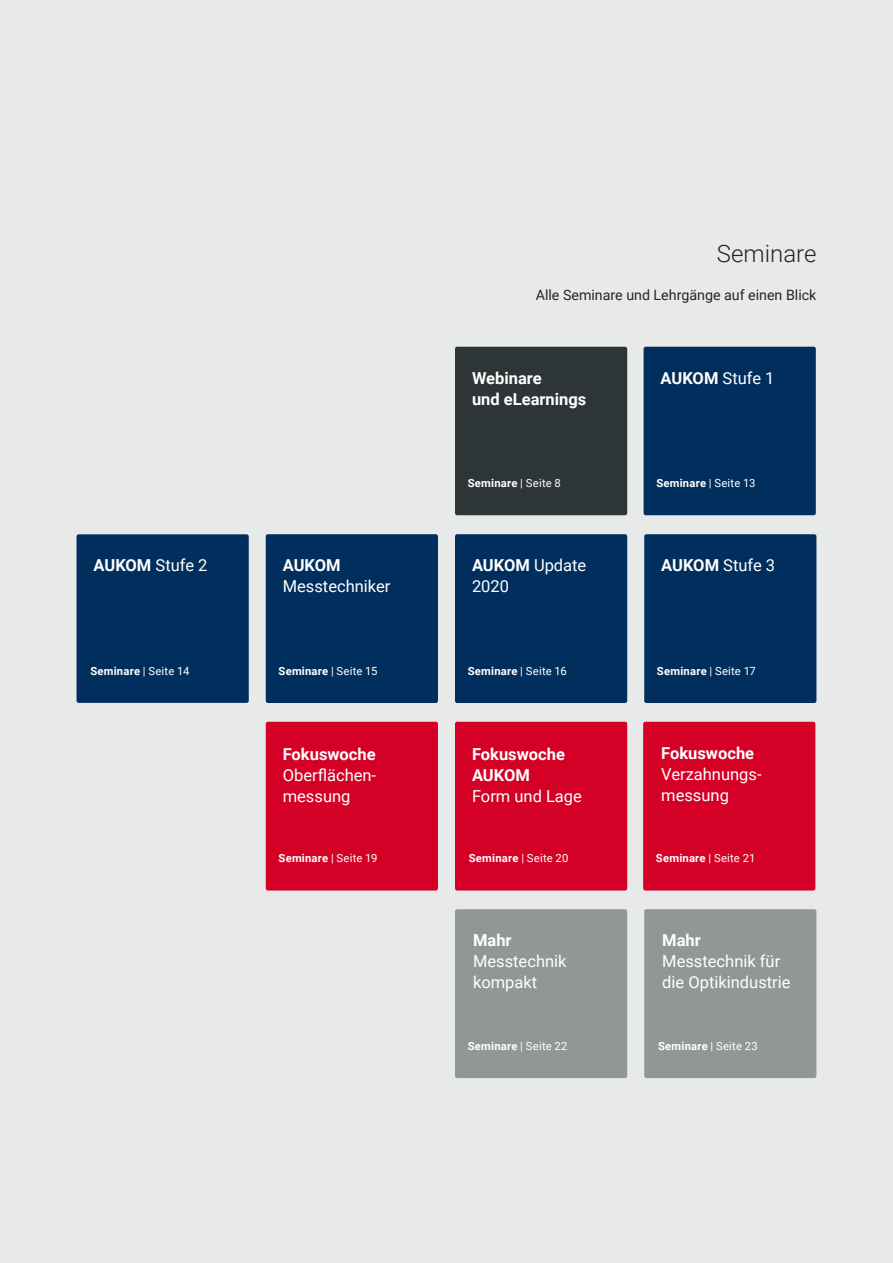
<style>
.page{position:relative;width:893px;height:1263px;background:#e8e9e9}
.page>*{position:absolute;margin:0;border:0;box-sizing:border-box;transform-origin:0 0}
.t1{font:300 24px "Roboto";color:#252523}
.Contentfinder_H1_whi{font:16.5px/21px "Roboto";color:#fff}
.Contentfinder_H1_whi-2{font:700 16.5px/21px "Roboto";color:#fff}
.Einleitung_black_9_5{font:14.25px "Roboto";color:#252523}
.Kachel_Daten_7_5pt_R{font:700 11.25px "Roboto";letter-spacing:.02em;color:#fff}
.s1{font-weight:700}
.s2{font-weight:400}
</style>
<div class="page">
<div style="left:266px;top:722px;width:172px;height:168px;background:#d40026;border-radius:2px"></div>
<div style="left:77px;top:534px;width:172px;height:169px;background:#002f5d;border-radius:2px"></div>
<div style="left:644px;top:347px;width:172px;height:168px;background:#002f5d;border-radius:2px"></div>
<div style="left:455px;top:347px;width:172px;height:168px;background:#2e3536;border-radius:2px"></div>
<div style="left:455px;top:722px;width:172px;height:168px;background:#d40026;border-radius:2px"></div>
<div style="left:644px;top:909px;width:172px;height:169px;background:#919697;border-radius:2px"></div>
<div style="left:455px;top:909px;width:172px;height:169px;background:#919697;border-radius:2px"></div>
<div style="left:643px;top:722px;width:172px;height:168px;background:#d40026;border-radius:2px"></div>
<div style="left:455px;top:534px;width:172px;height:169px;background:#002f5d;border-radius:2px"></div>
<div style="left:266px;top:534px;width:172px;height:169px;background:#002f5d;border-radius:2px"></div>
<div style="left:644px;top:534px;width:172px;height:169px;background:#002f5d;border-radius:2px"></div>
<h3 class="t1" style="left:717px;top:237px;width:101px">Seminare</h3>
<p class="Einleitung_black_9_5" style="left:536px;top:285px;width:282px">Alle Seminare und Lehrgänge auf einen Blick</p>
<p class="Contentfinder_H1_whi-2" style="left:472px;top:367px;width:71px">Webinare</p>
<p class="Contentfinder_H1_whi" style="left:661px;top:367px;width:115px"><span class="s1">AUKOM</span> Stufe 1</p>
<p class="Contentfinder_H1_whi-2" style="left:472px;top:388px;width:116px">und eLearnings</p>
<p class="Contentfinder_H1_whi" style="left:94px;top:554px;width:115px"><span class="s1">AUKOM</span> Stufe 2</p>
<p class="Kachel_Daten_7_5pt_R" style="left:468px;top:475px;width:95px">Seminare <span class="s2">| Seite 8</span></p>
<p class="Kachel_Daten_7_5pt_R" style="left:656px;top:475px;width:100px">Seminare <span class="s2">| Seite 13</span></p>
<p class="Contentfinder_H1_whi" style="left:283px;top:554px;width:109px"><span class="s1">AUKOM<br></span>Messtechniker</p>
<p class="Contentfinder_H1_whi" style="left:661px;top:554px;width:115px"><span class="s1">AUKOM</span> Stufe 3</p>
<p class="Contentfinder_H1_whi" style="left:472px;top:554px;width:116px"><span class="s1">AUKOM</span> Update<br>2020</p>
<p class="Kachel_Daten_7_5pt_R" style="left:90px;top:663px;width:101px">Seminare <span class="s2">| Seite 14</span></p>
<p class="Kachel_Daten_7_5pt_R" style="left:279px;top:663px;width:100px">Seminare <span class="s2">| Seite 15</span></p>
<p class="Kachel_Daten_7_5pt_R" style="left:468px;top:663px;width:100px">Seminare <span class="s2">| Seite 16</span></p>
<p class="Kachel_Daten_7_5pt_R" style="left:657px;top:663px;width:100px">Seminare <span class="s2">| Seite 17</span></p>
<p class="Contentfinder_H1_whi" style="left:283px;top:743px;width:95px;text-align:justify"><span class="s1">Fokuswoche </span>Oberflächen&shy;messung</p>
<p class="Contentfinder_H1_whi-2" style="left:472px;top:743px;width:94px">Fokuswoche<br>AUKOM</p>
<p class="Contentfinder_H1_whi" style="left:472px;top:785px;width:111px">Form und Lage</p>
<p class="Kachel_Daten_7_5pt_R" style="left:279px;top:850px;width:100px">Seminare <span class="s2">| Seite 19</span></p>
<p class="Kachel_Daten_7_5pt_R" style="left:469px;top:850px;width:101px">Seminare <span class="s2">| Seite 20</span></p>
<p class="Contentfinder_H1_whi-2" style="left:473px;top:929px;width:40px">Mahr</p>
<p class="Contentfinder_H1_whi" style="left:473px;top:950px;width:95px">Messtechnik kompakt</p>
<p class="Contentfinder_H1_whi-2" style="left:661px;top:742px;width:94px">Fokuswoche</p>
<p class="Contentfinder_H1_whi" style="left:661px;top:763px;width:102px">Verzahnungs-</p>
<p class="Contentfinder_H1_whi" style="left:661px;top:784px;width:69px">messung</p>
<p class="Kachel_Daten_7_5pt_R" style="left:656px;top:850px;width:101px">Seminare <span class="s2">| Seite 21</span></p>
<p class="Contentfinder_H1_whi" style="left:662px;top:929px;width:130px"><span class="s1">Mahr<br></span>Messtechnik für die Optikindustrie</p>
<p class="Kachel_Daten_7_5pt_R" style="left:468px;top:1038px;width:101px">Seminare <span class="s2">| Seite 22</span></p>
<p class="Kachel_Daten_7_5pt_R" style="left:658px;top:1038px;width:101px">Seminare <span class="s2">| Seite 23</span></p>
</div>
